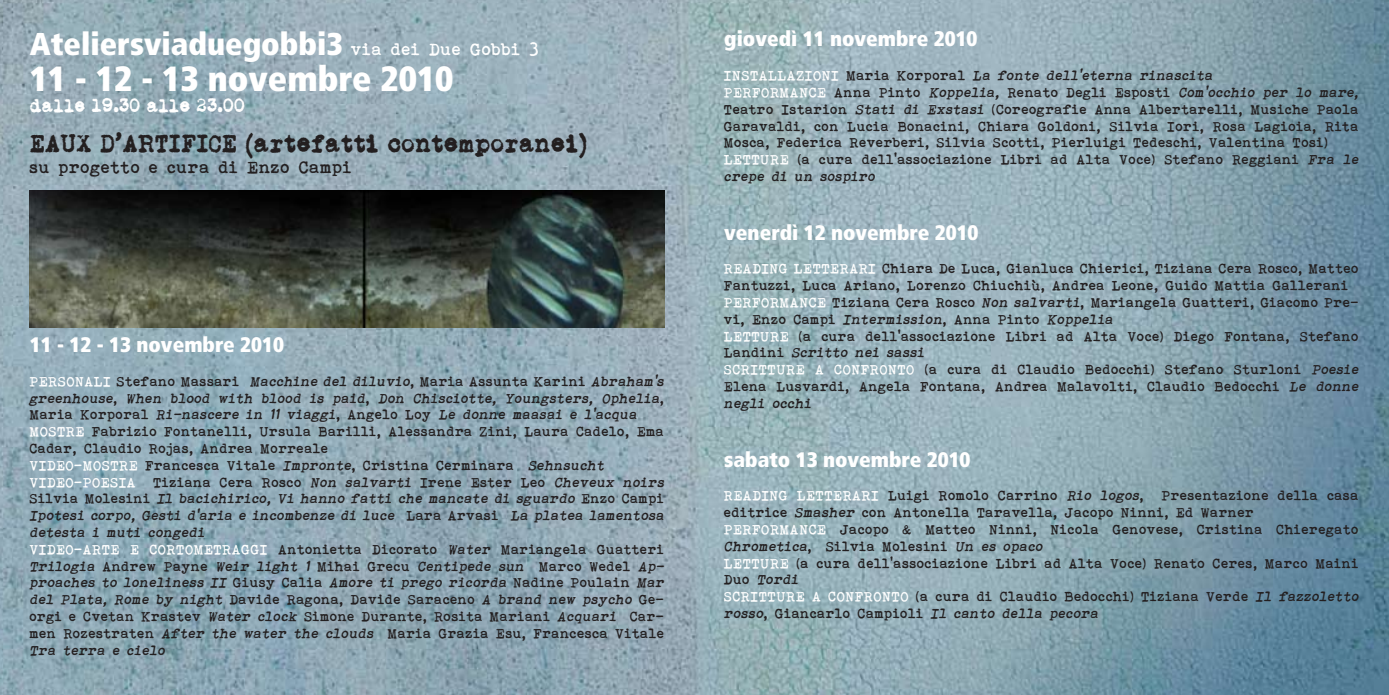
<style>
.page{position:relative;width:1389px;height:695px;background:#fff}
.page>*{position:absolute;margin:0;border:0;box-sizing:border-box;transform-origin:0 0}
.t1{font:900 condensed 35px "Frutiger";color:#fff}
.t2{font:900 condensed 31.5px "Frutiger";color:#fff}
.testo{font:900 condensed 21px "Frutiger";color:#fff}
.titolo{font:21px "L.C.Smith 5 typewriter";color:#231f20}
.testo-2{font:17.5px "Bohemian typewriter";color:#231f20}
.titolo-2{font:15.75px "L.C.Smith 5 typewriter";color:#fff}
.testo-3{font:14px/16.8px "Bohemian typewriter";color:#231f20}
.testo-4{font:italic 14px/16.8px "Bohemian typewriter";color:#231f20}
.s1{font-family:"Bohemian typewriter";font-weight:400;font-stretch:normal;font-size:17.5px}
.s2{font-style:normal;color:#fff}
.s3{font-style:normal}
.s4{color:#fff}
.s5{font-style:italic}
</style>
<div class="page">
<img style="left:0;top:0;width:1389px;height:694px">
<img style="left:30px;top:191px;width:635px;height:136px">
<p class="t2" style="left:30px;top:25px;width:511px">Ateliersviaduegobbi3 <span class="s1">via dei Due Gobbi 3</span></p>
<p class="t1" style="left:30px;top:57px;width:425px">11 - 12 - 13 novembre 2010</p>
<p class="titolo-2" style="left:30px;top:92px;width:217px">dalle 19.30 alle 23.00</p>
<p class="titolo" style="left:30px;top:126px;width:559px">EAUX D’ARTIFICE (artefatti contemporanei)</p>
<p class="testo-2" style="left:30px;top:157px;width:324px">su progetto e cura di Enzo Campi</p>
<p class="testo" style="left:30px;top:332px;width:256px">11 - 12 - 13 novembre 2010</p>
<p class="testo-4" style="left:30px;top:372px;width:639px"><span class="s2">PERSONALI</span> <span class="s3">Stefano Massari</span> Macchine del diluvio<span class="s3">, Maria Assunta Karini</span> Abraham’s greenhouse<span class="s3">,</span> When blood with blood is paid<span class="s3">,</span> Don Chisciotte, Youngsters, Ophelia<span class="s3">,<br>M a r i a K o r p o r a l</span> Ri-nascere in 11 viaggi<span class="s3">, A n g e l o L o y</span> Le donne maasai e l’acqua</p>
<p class="testo-3" style="left:30px;top:423px;width:636px"><span class="s4">MOSTRE</span> Fabrizio Fontanelli, Ursula Barilli, Alessandra Zini, Laura Cadelo, Ema<br>Cadar, Claudio Rojas, Andrea Morreale</p>
<p class="testo-3" style="left:30px;top:456px;width:579px"><span class="s4">VIDEO-MOSTRE</span> Francesca Vitale <span class="s5">Impronte</span>, Cristina Cerminara <span class="s5">Sehnsucht</span></p>
<p class="testo-4" style="left:30px;top:473px;width:639px"><span class="s2">VIDEO-POESIA</span> <span class="s3">Tiziana Cera Rosco</span> Non salvarti <span class="s3">Irene Ester Leo</span> Cheveux noirs <span class="s3">S i l v i a M o l e s i n i</span> Il bacichirico, Vi hanno fatti che mancate di sguardo <span class="s3">E n z o C a m p i </span>Ipotesi corpo, Gesti d’aria e incombenze di luce <span class="s3">L a r a A r v a s i</span> La platea lamentosa detesta i muti congedi</p>
<p class="testo-3" style="left:30px;top:540px;width:639px"><span class="s4">VIDEO-ARTE E CORTOMETRAGGI</span> Antonietta Dicorato <span class="s5">Water</span> Mariangela Guatteri <span class="s5">Trilogia</span> Andrew Payne <span class="s5">Weir light 1</span> Mihai Grecu <span class="s5">Centipede sun</span> Marco Wedel <span class="s5">Ap&shy;proaches to loneliness II</span> G i u s y C a l i a <span class="s5">Amore ti prego ricorda</span> N a d i n e P o u l a i n <span class="s5">Mar del Plata, Rome by night</span> Davide Ragona, Davide Saraceno <span class="s5">A brand new psycho</span> Ge&shy;orgi e Cvetan Krastev <span class="s5">Water clock</span> Simone Durante, Rosita Mariani <span class="s5">Acquari</span> Car&shy;men Rozestraten <span class="s5">After the water the clouds</span> Maria Grazia Esu, Francesca Vitale <span class="s5">Tra terra e cielo</span></p>
<p class="testo" style="left:724px;top:26px;width:255px">giovedì 11 novembre 2010</p>
<p class="testo-4" style="left:724px;top:67px;width:493px"><span class="s2">INSTALLAZIONI</span> <span class="s3">Maria Korporal</span> La fonte dell’eterna rinascita</p>
<p class="testo-3" style="left:724px;top:84px;width:639px"><span class="s4">PERFORMANCE</span> Anna Pinto <span class="s5">Koppelia,</span> Renato Degli Esposti <span class="s5">Com’occhio per lo mare, </span>Teatro Istarion <span class="s5">Stati di Exstasi</span> (Coreografie Anna Albertarelli, Musiche Paola Garavaldi, con Lucia Bonacini, Chiara Goldoni, Silvia Iori, Rosa Lagioia, Rita Mosca, Federica Reverberi, Silvia Scotti, Pierluigi Tedeschi, Valentina Tosi)</p>
<p class="testo-3" style="left:724px;top:151px;width:639px"><span class="s4">LETTURE</span> (a cura dell’associazione Libri ad Alta Voce) Stefano Reggiani <span class="s5">Fra le crepe di un sospiro</span></p>
<p class="testo" style="left:724px;top:219px;width:256px">venerdì 12 novembre 2010</p>
<p class="testo-3" style="left:724px;top:260px;width:636px"><span class="s4">READING LETTERARI</span> Chiara De Luca, Gianluca Chierici, Tiziana Cera Rosco, Matteo<br>Fantuzzi, Luca Ariano, Lorenzo Chiuchiù, Andrea Leone, Guido Mattia Gallerani</p>
<p class="testo-3" style="left:724px;top:294px;width:636px"><span class="s4">PERFORMANCE</span> Tiziana Cera Rosco <span class="s5">Non salvarti</span>, Mariangela Guatteri, Giacomo Pre&shy;vi, Enzo Campi <span class="s5">Intermission</span>, Anna Pinto <span class="s5">Koppelia</span></p>
<p class="testo-3" style="left:724px;top:327px;width:636px"><span class="s4">LETTURE</span> (a cura dell’associazione Libri ad Alta Voce) Diego Fontana, Stefano<br>L a n d i n i <span class="s5">Scritto nei sassi</span></p>
<p class="testo-3" style="left:724px;top:361px;width:639px;text-align:justify"><span class="s4">SCRITTURE A CONFRONTO</span> (a cura di Claudio Bedocchi) Stefano Sturloni <span class="s5">Poesie </span>Elena Lusvardi, Angela Fontana, Andrea Malavolti, Claudio Bedocchi <span class="s5">Le donne negli occhi</span></p>
<p class="testo" style="left:724px;top:446px;width:248px">sabato 13 novembre 2010</p>
<p class="testo-3" style="left:724px;top:487px;width:636px"><span class="s4">READING LETTERARI</span> Luigi Romolo Carrino <span class="s5">Rio logos</span>, Presentazione della casa editrice <span class="s5">Smasher</span> con Antonella Taravella, Jacopo Ninni, Ed Warner</p>
<p class="testo-3" style="left:724px;top:520px;width:636px"><span class="s4">PERFORMANCE</span> Jacopo &amp; Matteo Ninni, Nicola Genovese, Cristina Chieregato<br><span class="s5">Chrometica</span>, Silvia Molesini <span class="s5">Un es opaco</span></p>
<p class="testo-3" style="left:724px;top:554px;width:636px"><span class="s4">LETTURE</span> (a cura dell’associazione Libri ad Alta Voce) Renato Ceres, Marco Maini<br>D u o <span class="s5">Tordi</span></p>
<p class="testo-3" style="left:724px;top:588px;width:639px"><span class="s4">SCRITTURE A CONFRONTO</span> (a cura di Claudio Bedocchi) Tiziana Verde <span class="s5">Il fazzoletto rosso</span>, G i a n c a r l o C a m p i o l i <span class="s5">Il canto della pecora</span></p>
</div>
